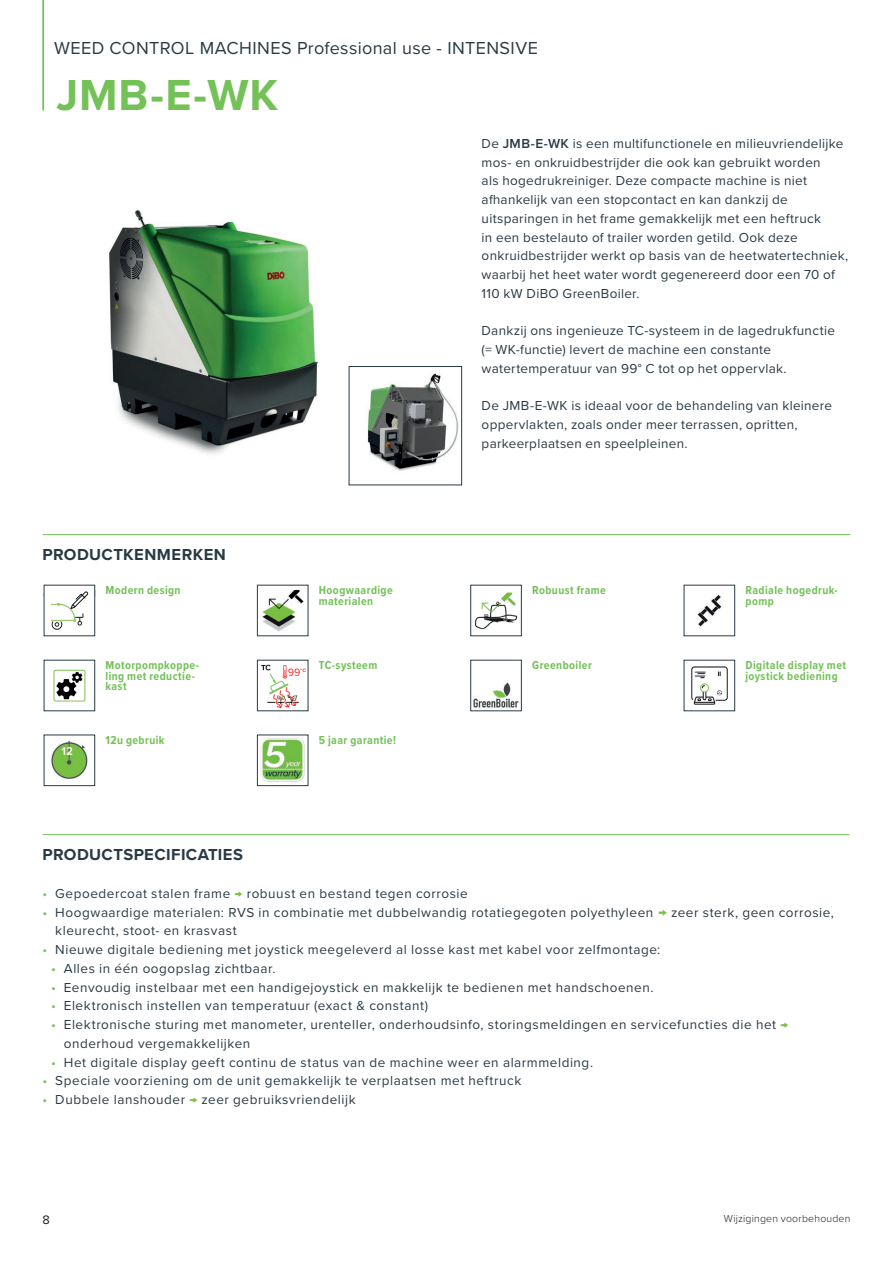
<style>
.page{position:relative;width:893px;height:1263px;background:#fff}
.page>*{position:absolute;margin:0;border:0;box-sizing:border-box;transform-origin:0 0}
.t1{font:700 45px "Proxima Nova";color:#74c158}
.t2{font:18px "Proxima Nova";letter-spacing:.02em;color:#293a45}
.t3{font:700 16.5px "Proxima Nova";letter-spacing:.025em;color:#293a45}
.t4{font:13.5px/18.8px "Proxima Nova";letter-spacing:.035em;color:#293a45}
.t5{font:12.75px "Proxima Nova";color:#231f20}
.t6{font:700 12px/10.5px "Proxima Nova Cond";letter-spacing:.035em;color:#74c158}
.t7{font:300 10.5px "Proxima Nova";letter-spacing:.02em;color:#231f20}
.s1{font-family:"Proxima Nova";font-weight:400;font-size:13.5px}
.s2{font-weight:600}
.s3{color:#74c158}
.s4{color:#7bc144}
.s5{font-size:15px;color:#7bc144}
</style>
<div class="page">
<hr style="left:43px;top:0;width:1px;height:110px;background:#74c158">
<hr style="left:43px;top:834px;width:806px;height:1px;background:#74c158">
<hr style="left:43px;top:534px;width:807px;height:1px;background:#74c158">
<img style="left:109px;top:210px;width:259px;height:276px">
<img style="left:351px;top:368px;width:108px;height:115px">
<div style="left:349px;top:366px;width:113px;height:119px;border:1px solid #293a45"></div>
<img style="left:50px;top:591px;width:39px;height:39px">
<img style="left:53px;top:669px;width:33px;height:33px">
<img style="left:260px;top:738px;width:45px;height:44px">
<div style="left:257px;top:735px;width:51px;height:51px;border:1px solid #293a45"></div>
<img style="left:262px;top:589px;width:42px;height:42px">
<img style="left:261px;top:664px;width:45px;height:45px">
<img style="left:51px;top:740px;width:37px;height:39px">
<div style="left:44px;top:735px;width:51px;height:51px;border:1px solid #293a45"></div>
<img style="left:474px;top:592px;width:44px;height:38px">
<div style="left:470px;top:585px;width:52px;height:51px;border:1px solid #293a45"></div>
<img style="left:473px;top:682px;width:46px;height:26px">
<div style="left:470px;top:660px;width:52px;height:51px;border:1px solid #293a45"></div>
<img style="left:697px;top:594px;width:25px;height:33px">
<img style="left:691px;top:666px;width:37px;height:39px">
<h2 class="t2" style="left:54px;top:35px;width:485px">WEED CONTROL MACHINES Professional use - INTENSIVE</h2>
<h1 class="t1" style="left:56px;top:62px;width:223px">JMB-E-WK</h1>
<p class="t3" style="left:43px;top:542px;width:185px">PRODUCTKENMERKEN</p>
<p class="t6" style="left:43px;top:585px;width:140px"><span class="s1">•</span> USP 11U Modern design</p>
<p class="t6" style="left:106px;top:660px;width:95px">Motorpompkoppe&shy;ling met reductie&shy;kast</p>
<p class="t6" style="left:106px;top:735px;width:60px">12u gebruik</p>
<p class="t6" style="left:319px;top:585px;width:75px">Hoogwaardige materialen</p>
<p class="t6" style="left:319px;top:660px;width:60px">TC-systeem</p>
<p class="t6" style="left:319px;top:735px;width:79px">5 jaar garantie!</p>
<p class="t4" style="left:482px;top:133px;width:368px">De <span class="s2">JMB-E-WK</span> is een multifunctionele en milieuvriendelijke mos- en onkruidbestrijder die ook kan gebruikt worden<br>als hogedrukreiniger. Deze compacte machine is niet afhankelijk van een stopcontact en kan dankzij de uitsparingen in het frame gemakkelijk met een heftruck<br>in een bestelauto of trailer worden getild. Ook deze onkruidbestrijder werkt op basis van de heetwatertechniek, waarbij het heet water wordt gegenereerd door een 70 of 110 kW DiBO GreenBoiler.</p>
<p class="t4" style="left:482px;top:321px;width:355px">Dankzij ons ingenieuze TC-systeem in de lagedrukfunctie (= WK-functie) levert de machine een constante watertemperatuur van 99° C tot op het oppervlak.</p>
<p class="t4" style="left:482px;top:396px;width:352px">De JMB-E-WK is ideaal voor de behandeling van kleinere oppervlakten, zoals onder meer terrassen, opritten, parkeerplaatsen en speelpleinen.</p>
<p class="t6" style="left:532px;top:585px;width:75px">Robuust frame</p>
<p class="t6" style="left:532px;top:660px;width:61px">Greenboiler</p>
<p class="t6" style="left:745px;top:585px;width:94px">Radiale hogedruk&shy;pomp</p>
<p class="t6" style="left:745px;top:660px;width:102px">Digitale display met joystick bediening</p>
<p class="t3" style="left:43px;top:842px;width:202px">PRODUCTSPECIFICATIES</p>
<p class="t4" style="left:43px;top:883px;width:427px"><span class="s3">•</span> Gepoedercoat stalen frame <span class="s4">→</span> robuust en bestand tegen corrosie</p>
<p class="t4" style="left:55px;top:902px;width:780px;text-indent:-13px"><span class="s3">•</span> Hoogwaardige materialen: RVS in combinatie met dubbelwandig rotatiegegoten polyethyleen <span class="s5">→</span> zeer sterk, geen corrosie, kleurecht, stoot- en krasvast</p>
<p class="t4" style="left:43px;top:940px;width:619px"><span class="s3">•</span> Nieuwe digitale bediening met joystick meegeleverd al losse kast met kabel voor zelfmontage:</p>
<p class="t4" style="left:51px;top:958px;width:226px"><span class="s3">•</span> Alles in één oogopslag zichtbaar.</p>
<p class="t4" style="left:51px;top:977px;width:604px"><span class="s3">•</span> Eenvoudig instelbaar met een handigejoystick en makkelijk te bedienen met handschoenen.</p>
<p class="t4" style="left:51px;top:996px;width:379px"><span class="s3">•</span> Elektronisch instellen van temperatuur (exact &amp; constant)</p>
<p class="t4" style="left:64px;top:1015px;width:726px;text-indent:-13px"><span class="s3">•</span> Elektronische sturing met manometer, urenteller, onderhoudsinfo, storingsmeldingen en servicefuncties die het <span class="s4">→ </span>onderhoud vergemakkelijken</p>
<p class="t4" style="left:51px;top:1052px;width:544px"><span class="s3">•</span> Het digitale display geeft continu de status van de machine weer en alarmmelding.</p>
<p class="t4" style="left:43px;top:1071px;width:480px"><span class="s3">•</span> Speciale voorziening om de unit gemakkelijk te verplaatsen met heftruck</p>
<p class="t4" style="left:43px;top:1090px;width:315px"><span class="s3">•</span> Dubbele lanshouder <span class="s4">→</span> zeer gebruiksvriendelijk</p>
<p class="t5" style="left:43px;top:1210px;width:9px">8</p>
<p class="t7" style="left:724px;top:1210px;width:128px">Wijzigingen voorbehouden</p>
</div>
